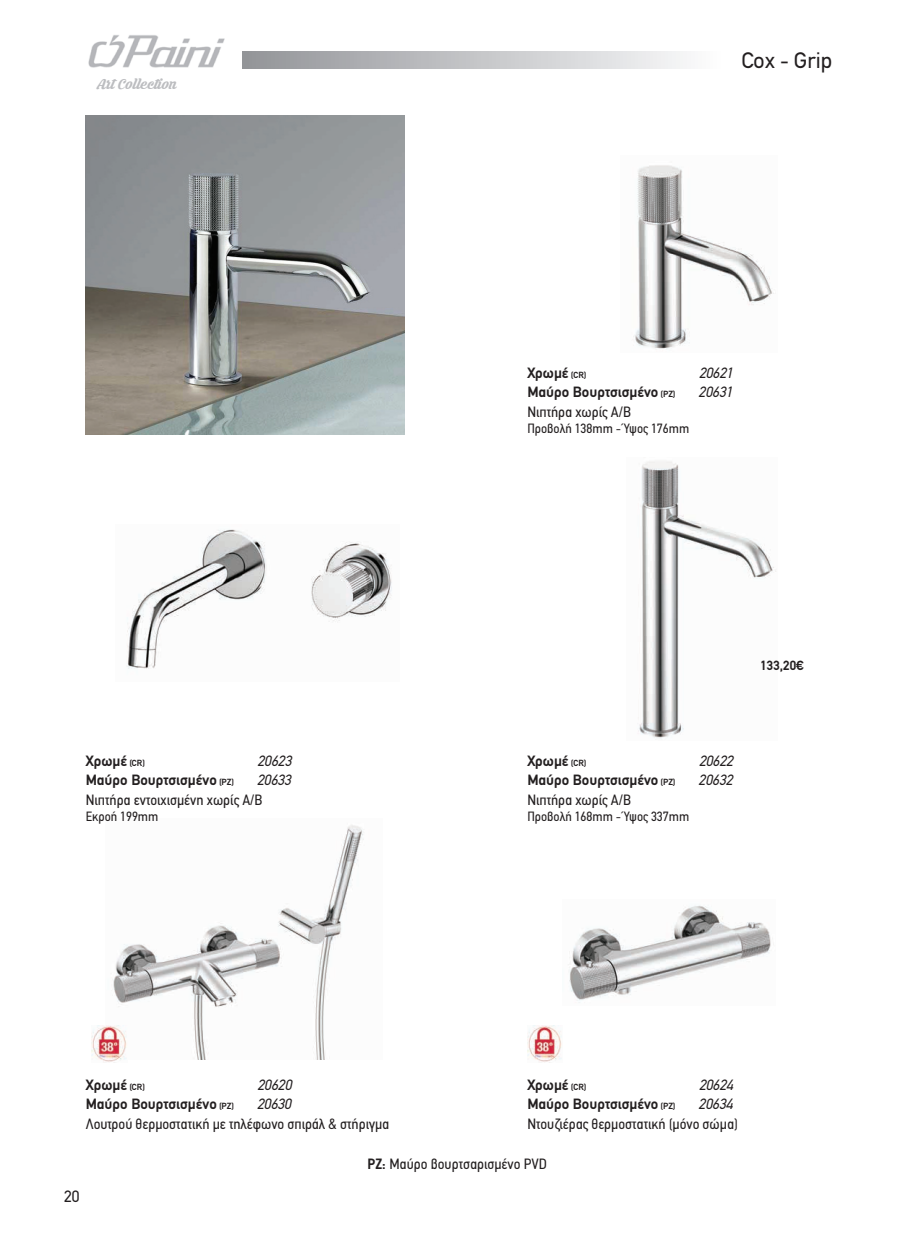
<style>
.page{position:relative;width:915px;height:1234px;background:#fff}
.page>*{position:absolute;margin:0;border:0;box-sizing:border-box;transform-origin:0 0}
.t1{font:22.5px "PF Din Text";color:#231f20}
.t2{font:19.5px "Krinkes Regular PERSONALUSE";color:#bcbdc0}
.t3{font:16.5px "PF Din Text";color:#231f20}
.t4{font:15px "PF Din Text Condensed";color:#231f20;scale:1.05 1}
.t5{font:700 15px "PF Din Text";color:#231f20}
.t6{font:italic 15px "PF Din Text";color:#231f20}
.t7{font:13.5px "PF Din Text Condensed";color:#231f20;scale:1.05 1}
.t8{font:700 13.5px "PF Din Text";color:#231f20}
.s1{font-size:9px}
.s2{font-weight:700}
</style>
<div class="page">
<img style="left:113px;top:825px;width:251px;height:234px">
<div style="left:243px;top:51px;width:477px;height:17px;background:linear-gradient(to right,#929498,#fcfcfd)"></div>
<img style="left:88px;top:35px;width:137px;height:33px">
<img style="left:85px;top:115px;width:319px;height:319px">
<img style="left:633px;top:165px;width:141px;height:184px">
<img style="left:638px;top:461px;width:138px;height:278px">
<img style="left:127px;top:529px;width:265px;height:140px">
<img style="left:568px;top:905px;width:203px;height:98px">
<img style="left:92px;top:1025px;width:35px;height:38px">
<img style="left:527px;top:1025px;width:35px;height:38px">
<h1 class="t1" style="left:741px;top:47px;width:92px">Cox - Grip</h1>
<h2 class="t2" style="left:96px;top:71px;width:82px">Art Collection</h2>
<p class="t5" style="left:527px;top:364px;width:61px">Χρωμέ <span class="s1">(CR)</span></p>
<p class="t6" style="left:699px;top:364px;width:36px">20621</p>
<p class="t5" style="left:527px;top:383px;width:150px">Μαύρο Βουρτσισμένο <span class="s1">(PZ)</span></p>
<p class="t6" style="left:699px;top:383px;width:36px">20631</p>
<p class="t4" style="left:527px;top:403px;width:100px">Νιπτήρα χωρίς Α/Β</p>
<p class="t7" style="left:527px;top:420px;width:156px">Προβολή 138mm - Ύψος 176mm</p>
<p class="t8" style="left:760px;top:658px;width:45px">133,20€</p>
<p class="t5" style="left:86px;top:752px;width:61px">Χρωμέ <span class="s1">(CR)</span></p>
<p class="t6" style="left:257px;top:752px;width:36px">20623</p>
<p class="t5" style="left:86px;top:771px;width:150px">Μαύρο Βουρτσισμένο <span class="s1">(PZ)</span></p>
<p class="t6" style="left:257px;top:771px;width:36px">20633</p>
<p class="t5" style="left:527px;top:752px;width:61px">Χρωμέ <span class="s1">(CR)</span></p>
<p class="t6" style="left:699px;top:752px;width:36px">20622</p>
<p class="t5" style="left:527px;top:771px;width:150px">Μαύρο Βουρτσισμένο <span class="s1">(PZ)</span></p>
<p class="t6" style="left:699px;top:771px;width:36px">20632</p>
<p class="t4" style="left:86px;top:791px;width:170px">Νιπτήρα εντοιχισμένη χωρίς Α/Β</p>
<p class="t7" style="left:86px;top:809px;width:71px">Εκροή 199mm</p>
<p class="t4" style="left:527px;top:791px;width:100px">Νιπτήρα χωρίς Α/Β</p>
<p class="t7" style="left:527px;top:809px;width:156px">Προβολή 168mm - Ύψος 337mm</p>
<p class="t5" style="left:86px;top:1076px;width:61px">Χρωμέ <span class="s1">(CR)</span></p>
<p class="t6" style="left:257px;top:1076px;width:36px">20620</p>
<p class="t5" style="left:86px;top:1095px;width:150px">Μαύρο Βουρτσισμένο <span class="s1">(PZ)</span></p>
<p class="t6" style="left:257px;top:1095px;width:36px">20630</p>
<p class="t5" style="left:527px;top:1076px;width:61px">Χρωμέ <span class="s1">(CR)</span></p>
<p class="t6" style="left:699px;top:1076px;width:36px">20624</p>
<p class="t5" style="left:527px;top:1095px;width:150px">Μαύρο Βουρτσισμένο <span class="s1">(PZ)</span></p>
<p class="t6" style="left:699px;top:1095px;width:36px">20634</p>
<p class="t4" style="left:86px;top:1115px;width:291px">Λουτρού θερμοστατική με τηλέφωνο σπιράλ &amp; στήριγμα</p>
<p class="t4" style="left:527px;top:1115px;width:202px">Ντουζιέρας θερμοστατική (μόνο σώμα)</p>
<p class="t3" style="left:64px;top:1187px;width:17px">20</p>
<p class="t4" style="left:368px;top:1155px;width:172px"><span class="s2">PZ:</span> Μαύρο βουρτσαρισμένο PVD</p>
</div>
